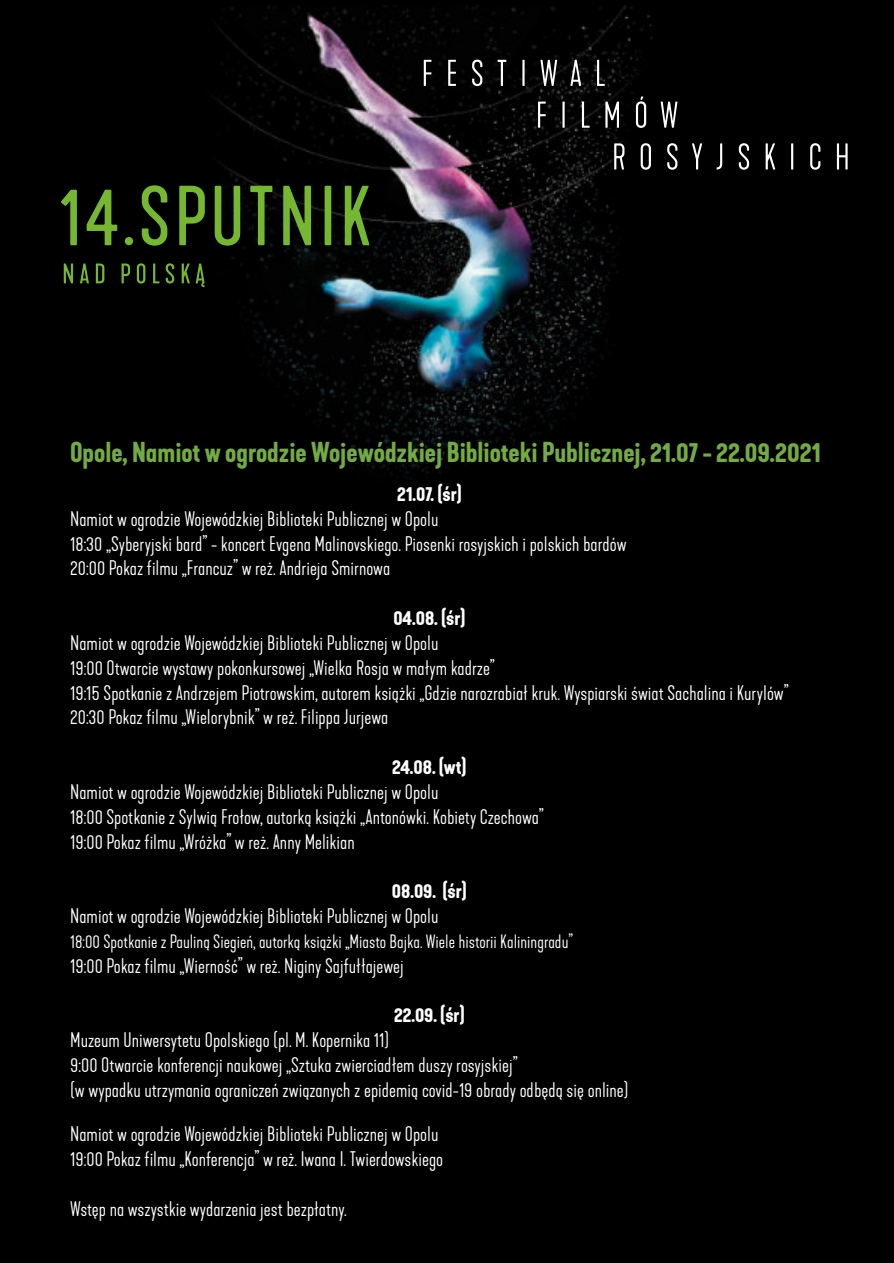
<style>
.page{position:relative;width:894px;height:1263px;background:#fff}
.page>*{position:absolute;margin:0;border:0;box-sizing:border-box;transform-origin:0 0}
.t1{font:600 26.85px "Kapra Neue";color:#74aa43}
.t2{font:300 19.8px/24.9px "Kapra Neue";color:#fff}
.t3{font:600 19.8px "Kapra Neue";color:#fff}
.t4{font:300 18.15px "Kapra Neue";color:#fff}
</style>
<div class="page">
<div style="left:0;top:0;width:893px;height:1263px;background:#000"></div>
<img style="left:186px;top:5px;width:484px;height:468px">
<svg style="left:61px;top:190px;width:16px;height:55px"></svg>
<svg style="left:87px;top:190px;width:30px;height:55px"></svg>
<div style="left:125px;top:237px;width:8px;height:8px;background:#76b731;border-radius:50%"></div>
<svg style="left:142px;top:185px;width:25px;height:61px"></svg>
<svg style="left:179px;top:186px;width:26px;height:59px"></svg>
<svg style="left:215px;top:186px;width:25px;height:60px"></svg>
<svg style="left:250px;top:186px;width:22px;height:59px"></svg>
<svg style="left:283px;top:186px;width:28px;height:59px"></svg>
<div style="left:324px;top:186px;width:7px;height:59px;background:#76b731"></div>
<svg style="left:344px;top:186px;width:25px;height:59px"></svg>
<svg style="left:64px;top:263px;width:9px;height:20px"></svg>
<svg style="left:80px;top:263px;width:9px;height:20px"></svg>
<svg style="left:96px;top:263px;width:8px;height:20px"></svg>
<svg style="left:121px;top:263px;width:9px;height:20px"></svg>
<svg style="left:137px;top:263px;width:8px;height:21px"></svg>
<svg style="left:153px;top:263px;width:6px;height:20px"></svg>
<svg style="left:166px;top:263px;width:8px;height:21px"></svg>
<svg style="left:182px;top:263px;width:22px;height:24px"></svg>
<svg style="left:423px;top:60px;width:8px;height:26px"></svg>
<svg style="left:448px;top:60px;width:7px;height:26px"></svg>
<svg style="left:472px;top:60px;width:10px;height:26px"></svg>
<svg style="left:497px;top:60px;width:9px;height:26px"></svg>
<hr style="left:522px;top:60px;width:2px;height:26px;background:#fff">
<svg style="left:540px;top:60px;width:17px;height:26px"></svg>
<svg style="left:570px;top:60px;width:11px;height:26px"></svg>
<svg style="left:596px;top:60px;width:8px;height:26px"></svg>
<svg style="left:538px;top:102px;width:7px;height:26px"></svg>
<hr style="left:562px;top:102px;width:2px;height:26px;background:#fff">
<svg style="left:581px;top:102px;width:8px;height:26px"></svg>
<svg style="left:605px;top:102px;width:13px;height:26px"></svg>
<svg style="left:635px;top:97px;width:11px;height:31px"></svg>
<svg style="left:660px;top:102px;width:17px;height:26px"></svg>
<svg style="left:614px;top:143px;width:10px;height:27px"></svg>
<svg style="left:640px;top:143px;width:10px;height:27px"></svg>
<svg style="left:667px;top:143px;width:10px;height:27px"></svg>
<svg style="left:692px;top:143px;width:10px;height:27px"></svg>
<svg style="left:716px;top:143px;width:6px;height:27px"></svg>
<svg style="left:738px;top:143px;width:10px;height:27px"></svg>
<svg style="left:765px;top:143px;width:10px;height:27px"></svg>
<hr style="left:790px;top:143px;width:3px;height:27px;background:#fff">
<svg style="left:810px;top:143px;width:10px;height:27px"></svg>
<svg style="left:836px;top:143px;width:11px;height:27px"></svg>
<h1 class="t1" style="left:70px;top:441px;width:752px">Opole, Namiot w ogrodzie Wojewódzkiej Biblioteki Publicznej, 21.07 - 22.09.2021</h1>
<p class="t3" style="left:397px;top:486px;width:66px">21.07. (śr)</p>
<p class="t2" style="left:70px;top:508px;width:557px">Namiot w ogrodzie Wojewódzkiej Biblioteki Publicznej w Opolu<br>18:30 „Syberyjski bard” - koncert Evgena Malinovskiego. Piosenki rosyjskich i polskich bardów<br>20:00 Pokaz filmu „Francuz” w reż. Andrieja Smirnowa</p>
<p class="t3" style="left:393px;top:610px;width:74px">04.08. (śr)</p>
<p class="t2" style="left:70px;top:632px;width:719px">Namiot w ogrodzie Wojewódzkiej Biblioteki Publicznej w Opolu<br>19:00 Otwarcie wystawy pokonkursowej „Wielka Rosja w małym kadrze”<br>19:15 Spotkanie z Andrzejem Piotrowskim, autorem książki „Gdzie narozrabiał kruk. Wyspiarski świat Sachalina i Kurylów” 20:30 Pokaz filmu „Wielorybnik” w reż. Filippa Jurjewa</p>
<p class="t3" style="left:392px;top:759px;width:76px">24.08. (wt)</p>
<p class="t2" style="left:70px;top:781px;width:475px">Namiot w ogrodzie Wojewódzkiej Biblioteki Publicznej w Opolu<br>18:00 Spotkanie z Sylwią Frołow, autorką książki „Antonówki. Kobiety Czechowa”<br>19:00 Pokaz filmu „Wróżka” w reż. Anny Melikian</p>
<p class="t3" style="left:392px;top:883px;width:76px">08.09. (śr)</p>
<p class="t2" style="left:70px;top:906px;width:369px">Namiot w ogrodzie Wojewódzkiej Biblioteki Publicznej w Opolu</p>
<p class="t4" style="left:70px;top:934px;width:504px">18:00 Spotkanie z Pauliną Siegień, autorką książki „Miasto Bajka. Wiele historii Kaliningradu”</p>
<p class="t2" style="left:70px;top:955px;width:335px">19:00 Pokaz filmu „Wierność” w reż. Niginy Sajfułłajewej</p>
<p class="t3" style="left:394px;top:1007px;width:72px">22.09. (śr)</p>
<p class="t2" style="left:70px;top:1030px;width:559px">Muzeum Uniwersytetu Opolskiego (pl. M. Kopernika 11)<br>9:00 Otwarcie konferencji naukowej „Sztuka zwierciadłem duszy rosyjskiej”<br>(w wypadku utrzymania ograniczeń związanych z epidemią covid-19 obrady odbędą się online)</p>
<p class="t2" style="left:70px;top:1124px;width:374px">Namiot w ogrodzie Wojewódzkiej Biblioteki Publicznej w Opolu<br>19:00 Pokaz filmu „Konferencja” w reż. Iwana I. Twierdowskiego</p>
<p class="t2" style="left:70px;top:1198px;width:278px">Wstęp na wszystkie wydarzenia jest bezpłatny.</p>
</div>
